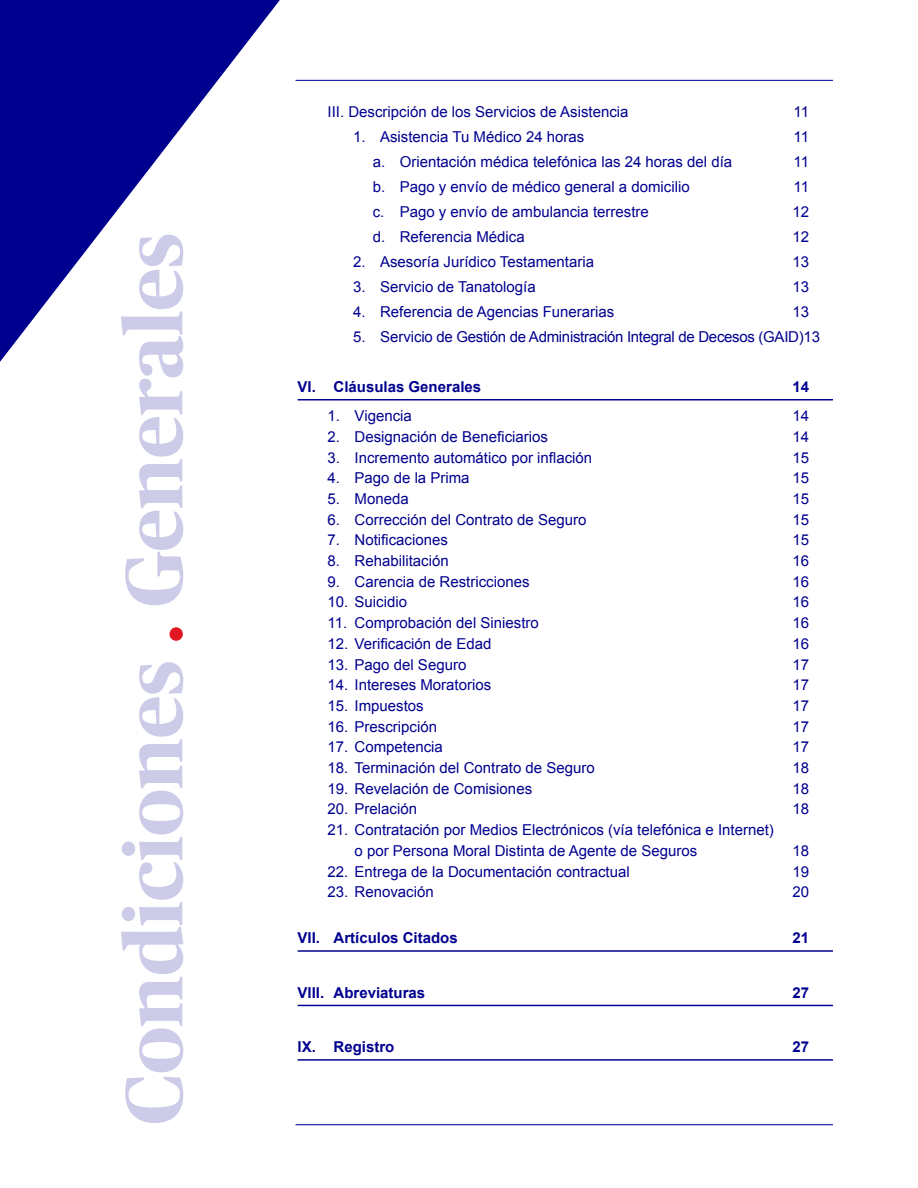
<style>
.page{position:relative;width:918px;height:1188px;background:#fff}
.page>*{position:absolute;margin:0;border:0;box-sizing:border-box;transform-origin:0 0}
.t1{font:700 81px "Publico Headline";color:#cccce9}
.t2{font:15px/20.7px "Arial";color:#00008f}
.t3{font:700 15px "Arial";color:#00008f}
.t4{font:15px "Arial";letter-spacing:-.02em;color:#00008f}
.s1{color:#e11821}
</style>
<div class="page">
<hr style="left:296px;top:1124px;width:537px;height:1px;background:#00008f">
<hr style="left:296px;top:80px;width:537px;height:1px;background:#00008f">
<svg style="left:0;top:0;width:298px;height:362px"></svg>
<hr style="left:298px;top:399px;width:535px;height:1px;background:#00008f">
<hr style="left:298px;top:950px;width:535px;height:2px;background:#00008f">
<hr style="left:298px;top:1005px;width:535px;height:1px;background:#00008f">
<hr style="left:298px;top:1059px;width:535px;height:2px;background:#00008f">
<h1 class="t1" style="left:96px;top:1125px;width:894px;rotate:-90deg">Condiciones <span class="s1">.</span> Generales</h1>
<p class="t2" style="left:328px;top:102px;width:302px">III. Descripción de los Servicios de Asistencia</p>
<p class="t2" style="left:794px;top:102px;width:17px">11</p>
<p class="t2" style="left:353px;top:127px;width:233px">1. Asistencia Tu Médico 24 horas</p>
<p class="t2" style="left:794px;top:127px;width:17px">11</p>
<p class="t2" style="left:373px;top:152px;width:361px">a. Orientación médica telefónica las 24 horas del día</p>
<p class="t2" style="left:794px;top:152px;width:17px">11</p>
<p class="t2" style="left:373px;top:177px;width:319px">b. Pago y envío de médico general a domicilio</p>
<p class="t2" style="left:794px;top:177px;width:17px">11</p>
<p class="t2" style="left:373px;top:202px;width:278px">c. Pago y envío de ambulancia terrestre</p>
<p class="t2" style="left:792px;top:202px;width:18px">12</p>
<p class="t2" style="left:373px;top:226px;width:154px">d. Referencia Médica</p>
<p class="t2" style="left:792px;top:226px;width:18px">12</p>
<p class="t2" style="left:353px;top:251px;width:242px">2. Asesoría Jurídico Testamentaria</p>
<p class="t2" style="left:792px;top:251px;width:18px">13</p>
<p class="t2" style="left:353px;top:276px;width:184px">3. Servicio de Tanatología</p>
<p class="t2" style="left:792px;top:276px;width:18px">13</p>
<p class="t2" style="left:353px;top:301px;width:263px">4. Referencia de Agencias Funerarias</p>
<p class="t2" style="left:792px;top:301px;width:18px">13</p>
<p class="t4" style="left:353px;top:327px;width:468px">5. Servicio de Gestión de Administración Integral de Decesos (GAID) 13</p>
<p class="t3" style="left:298px;top:377px;width:185px">VI. Cláusulas Generales</p>
<p class="t3" style="left:792px;top:377px;width:18px">14</p>
<p class="t2" style="left:328px;top:406px;width:86px">1. Vigencia</p>
<p class="t2" style="left:792px;top:406px;width:18px">14</p>
<p class="t2" style="left:328px;top:426px;width:222px">2. Designación de Beneficiarios</p>
<p class="t2" style="left:792px;top:426px;width:18px">14</p>
<p class="t2" style="left:328px;top:447px;width:266px">3. Incremento automático por inflación</p>
<p class="t2" style="left:792px;top:447px;width:18px">15</p>
<p class="t2" style="left:328px;top:468px;width:144px">4. Pago de la Prima</p>
<p class="t2" style="left:792px;top:468px;width:18px">15</p>
<p class="t2" style="left:328px;top:488px;width:83px">5. Moneda</p>
<p class="t2" style="left:792px;top:488px;width:18px">15</p>
<p class="t2" style="left:328px;top:509px;width:260px">6. Corrección del Contrato de Seguro</p>
<p class="t2" style="left:792px;top:509px;width:18px">15</p>
<p class="t2" style="left:328px;top:530px;width:122px">7. Notificaciones</p>
<p class="t2" style="left:792px;top:530px;width:18px">15</p>
<p class="t2" style="left:328px;top:551px;width:123px">8. Rehabilitación</p>
<p class="t2" style="left:792px;top:551px;width:18px">16</p>
<p class="t2" style="left:328px;top:571px;width:204px">9. Carencia de Restricciones</p>
<p class="t2" style="left:792px;top:571px;width:18px">16</p>
<p class="t2" style="left:328px;top:592px;width:81px">10. Suicidio</p>
<p class="t2" style="left:792px;top:592px;width:18px">16</p>
<p class="t2" style="left:328px;top:613px;width:213px">11. Comprobación del Siniestro</p>
<p class="t2" style="left:792px;top:613px;width:18px">16</p>
<p class="t2" style="left:328px;top:633px;width:165px">12. Verificación de Edad</p>
<p class="t2" style="left:792px;top:633px;width:18px">16</p>
<p class="t2" style="left:328px;top:654px;width:140px">13. Pago del Seguro</p>
<p class="t2" style="left:792px;top:654px;width:18px">17</p>
<p class="t2" style="left:328px;top:675px;width:165px">14. Intereses Moratorios</p>
<p class="t2" style="left:792px;top:675px;width:18px">17</p>
<p class="t2" style="left:328px;top:695px;width:98px">15. Impuestos</p>
<p class="t2" style="left:792px;top:695px;width:18px">17</p>
<p class="t2" style="left:328px;top:716px;width:111px">16. Prescripción</p>
<p class="t2" style="left:792px;top:716px;width:18px">17</p>
<p class="t2" style="left:328px;top:737px;width:117px">17. Competencia</p>
<p class="t2" style="left:792px;top:737px;width:18px">17</p>
<p class="t2" style="left:328px;top:758px;width:269px">18. Terminación del Contrato de Seguro</p>
<p class="t2" style="left:792px;top:758px;width:18px">18</p>
<p class="t2" style="left:328px;top:778px;width:206px">19. Revelación de Comisiones</p>
<p class="t2" style="left:792px;top:778px;width:18px">18</p>
<p class="t2" style="left:328px;top:799px;width:91px">20. Prelación</p>
<p class="t2" style="left:792px;top:799px;width:18px">18</p>
<p class="t2" style="left:355px;top:820px;width:421px;text-indent:-27px">21. Contratación por Medios Electrónicos (vía telefónica e Internet) o por Persona Moral Distinta de Agente de Seguros</p>
<p class="t2" style="left:792px;top:840px;width:18px">18</p>
<p class="t2" style="left:328px;top:861px;width:304px">22. Entrega de la Documentación contractual</p>
<p class="t2" style="left:792px;top:861px;width:18px">19</p>
<p class="t2" style="left:328px;top:882px;width:108px">23. Renovación</p>
<p class="t2" style="left:792px;top:882px;width:18px">20</p>
<p class="t3" style="left:298px;top:928px;width:162px">VII. Artículos Citados</p>
<p class="t3" style="left:792px;top:928px;width:18px">21</p>
<p class="t3" style="left:298px;top:982px;width:129px">VIII. Abreviaturas</p>
<p class="t3" style="left:792px;top:982px;width:18px">27</p>
<p class="t3" style="left:298px;top:1037px;width:98px">IX. Registro</p>
<p class="t3" style="left:792px;top:1037px;width:18px">27</p>
</div>
